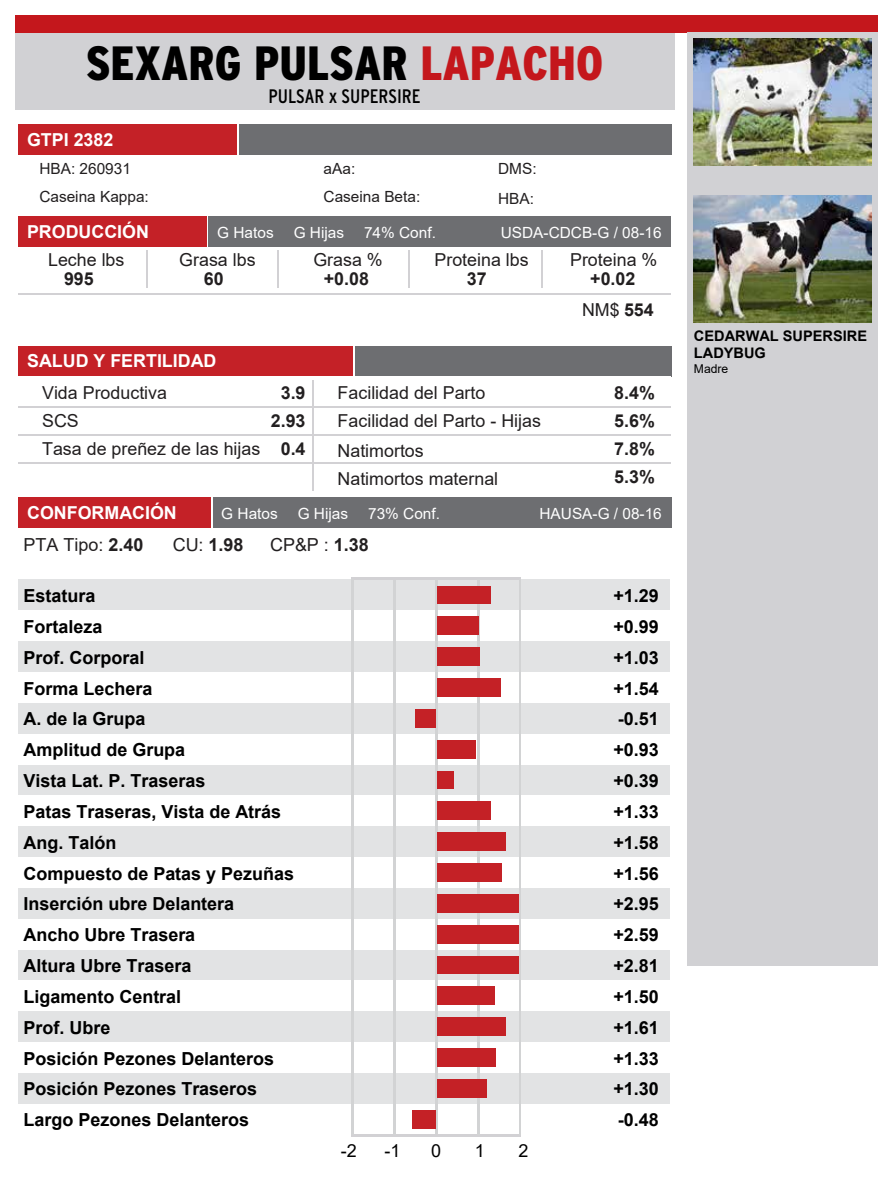
<style>
.page{position:relative;width:893px;height:1188px;background:#fff}
.page>*{position:absolute;margin:0;border:0;box-sizing:border-box;transform-origin:0 0}
.t1{font:900 condensed 48px "Interstate";color:#000}
.t2{font:condensed 19.5px "Interstate";color:#000}
.t3{font:700 18px "Arial";color:#000}
.t4{font:18px "Arial";color:#221f20}
.t5{font:700 18px "Arial";color:#221f20}
.t6{font:18px "Arial";color:#000}
.t7{font:17.85px/28px "Arial";color:#221f20}
.t8{font:700 17.85px "Arial";color:#fff}
.t9{font:700 17.85px/31.8px "Arial";color:#221f20;text-align:center}
.t10{font:15.45px "Arial";color:#fff}
.t11{font:15.45px "Arial";color:#221f20}
.t12{font:700 14.55px/17.4px "Arial";color:#000}
.t13{font:12.15px "Arial";color:#000}
.s1{color:#c4171c}
.s2{font-weight:400}
.s3{font-weight:700}
</style>
<div class="page">
<div style="left:15px;top:33px;width:659px;height:77px;background:#d1d1d4"></div>
<div style="left:15px;top:15px;width:863px;height:18px;background:#c4171c"></div>
<div style="left:687px;top:33px;width:191px;height:933px;background:#d1d1d4"></div>
<img style="left:694px;top:39px;width:177px;height:126px">
<img style="left:694px;top:195px;width:177px;height:127px">
<div style="left:18px;top:1073px;width:651px;height:31px;background:#e2e3e4"></div>
<div style="left:18px;top:1011px;width:651px;height:31px;background:#e2e3e4"></div>
<div style="left:18px;top:949px;width:651px;height:31px;background:#e2e3e4"></div>
<div style="left:18px;top:888px;width:651px;height:31px;background:#e2e3e4"></div>
<div style="left:18px;top:826px;width:651px;height:31px;background:#e2e3e4"></div>
<div style="left:18px;top:765px;width:651px;height:30px;background:#e2e3e4"></div>
<div style="left:18px;top:703px;width:651px;height:31px;background:#e2e3e4"></div>
<div style="left:18px;top:641px;width:651px;height:31px;background:#e2e3e4"></div>
<div style="left:18px;top:580px;width:651px;height:30px;background:#e2e3e4"></div>
<div style="left:18px;top:125px;width:219px;height:30px;background:#c42127"></div>
<div style="left:239px;top:125px;width:432px;height:30px;background:#6d6e71"></div>
<div style="left:18px;top:217px;width:189px;height:30px;background:#c42127"></div>
<div style="left:208px;top:217px;width:463px;height:30px;background:#6d6e71"></div>
<hr style="left:146px;top:250px;width:2px;height:38px;background:#d2d1d4">
<hr style="left:277px;top:250px;width:2px;height:38px;background:#d2d1d4">
<hr style="left:408px;top:250px;width:1px;height:38px;background:#d2d1d4">
<hr style="left:541px;top:250px;width:1px;height:38px;background:#d2d1d4">
<hr style="left:18px;top:294px;width:653px;height:1px;background:#d2d1d4">
<div style="left:18px;top:346px;width:335px;height:30px;background:#c42127"></div>
<div style="left:355px;top:346px;width:316px;height:30px;background:#6d6e71"></div>
<hr style="left:312px;top:380px;width:2px;height:26px;background:#d2d1d4">
<hr style="left:18px;top:406px;width:653px;height:2px;background:#d2d1d4">
<hr style="left:312px;top:408px;width:2px;height:26px;background:#d2d1d4">
<hr style="left:18px;top:434px;width:653px;height:2px;background:#d2d1d4">
<hr style="left:312px;top:436px;width:2px;height:26px;background:#d2d1d4">
<hr style="left:18px;top:462px;width:653px;height:2px;background:#d2d1d4">
<hr style="left:312px;top:464px;width:2px;height:26px;background:#d2d1d4">
<div style="left:18px;top:498px;width:193px;height:30px;background:#c42127"></div>
<div style="left:213px;top:498px;width:458px;height:30px;background:#6d6e71"></div>
<hr style="left:351px;top:577px;width:170px;height:2px;background:#d2d1d4">
<img style="left:435px;top:579px;width:2px;height:555px">
<img style="left:477px;top:580px;width:2px;height:554px">
<img style="left:437px;top:586px;width:53px;height:18px">
<img style="left:437px;top:617px;width:41px;height:18px">
<img style="left:437px;top:1079px;width:50px;height:18px">
<img style="left:437px;top:1049px;width:58px;height:17px">
<img style="left:437px;top:1018px;width:68px;height:18px">
<img style="left:437px;top:987px;width:58px;height:18px">
<img style="left:437px;top:956px;width:81px;height:18px">
<img style="left:437px;top:925px;width:81px;height:18px">
<img style="left:437px;top:894px;width:81px;height:18px">
<img style="left:437px;top:864px;width:65px;height:17px">
<img style="left:437px;top:833px;width:68px;height:18px">
<img style="left:437px;top:802px;width:54px;height:18px">
<img style="left:437px;top:771px;width:16px;height:18px">
<img style="left:437px;top:740px;width:38px;height:18px">
<img style="left:437px;top:679px;width:63px;height:17px">
<img style="left:437px;top:648px;width:42px;height:18px">
<img style="left:413px;top:1110px;width:22px;height:18px">
<img style="left:416px;top:709px;width:19px;height:18px">
<h1 class="t1" style="left:86px;top:34px;width:519px">SEXARG PULSAR <span class="s1">LAPACHO</span></h1>
<p class="t2" style="left:268px;top:84px;width:154px">PULSAR x SUPERSIRE</p>
<p class="t8" style="left:27px;top:127px;width:88px">GTPI 2382</p>
<p class="t11" style="left:39px;top:158px;width:93px">HBA: 260931</p>
<p class="t11" style="left:323px;top:158px;width:33px">aAa:</p>
<p class="t11" style="left:498px;top:158px;width:40px">DMS:</p>
<p class="t11" style="left:39px;top:186px;width:111px">Caseina Kappa:</p>
<p class="t11" style="left:323px;top:186px;width:98px">Caseina Beta:</p>
<p class="t8" style="left:27px;top:219px;width:123px">PRODUCCIÓN</p>
<p class="t10" style="left:217px;top:222px;width:58px">G Hatos</p>
<p class="t10" style="left:294px;top:222px;width:52px">G Hijas</p>
<p class="t10" style="left:364px;top:222px;width:73px">74% Conf.</p>
<p class="t10" style="left:501px;top:222px;width:162px">USDA-CDCB-G / 08-16</p>
<p class="t7" style="left:48px;top:246px;width:78px">Leche lbs</p>
<p class="t9" style="left:64px;top:263px;width:31px">995</p>
<p class="t11" style="left:498px;top:188px;width:37px">HBA:</p>
<p class="t7" style="left:179px;top:246px;width:78px">Grasa lbs</p>
<p class="t9" style="left:204px;top:263px;width:21px">60</p>
<p class="t7" style="left:313px;top:246px;width:71px">Grasa %</p>
<p class="t9" style="left:324px;top:263px;width:47px">+0.08</p>
<p class="t7" style="left:570px;top:246px;width:89px">Proteina %</p>
<p class="t9" style="left:582px;top:263px;width:73px">+0.02<br><span class="s2">NM$</span> 554</p>
<p class="t7" style="left:434px;top:246px;width:96px">Proteina lbs</p>
<p class="t9" style="left:467px;top:263px;width:21px">37</p>
<p class="t8" style="left:27px;top:349px;width:191px">SALUD Y FERTILIDAD</p>
<p class="t7" style="left:42px;top:379px;width:126px">Vida Productiva</p>
<p class="t9" style="left:281px;top:377px;width:26px">3.9</p>
<p class="t7" style="left:337px;top:379px;width:149px">Facilidad del Parto</p>
<p class="t9" style="left:614px;top:377px;width:42px">8.4%</p>
<p class="t7" style="left:42px;top:407px;width:38px">SCS</p>
<p class="t9" style="left:271px;top:405px;width:36px">2.93</p>
<p class="t7" style="left:337px;top:407px;width:205px">Facilidad del Parto - Hijas</p>
<p class="t9" style="left:614px;top:405px;width:42px">5.6%</p>
<p class="t7" style="left:42px;top:435px;width:265px">Tasa de preñez de las hijas <span class="s3">0.4</span></p>
<p class="t9" style="left:614px;top:435px;width:42px;line-height:28px;text-align:left">7.8%<br>5.3%</p>
<p class="t8" style="left:27px;top:500px;width:151px">CONFORMACIÓN</p>
<p class="t10" style="left:221px;top:503px;width:58px">G Hatos</p>
<p class="t10" style="left:298px;top:503px;width:52px">G Hijas</p>
<p class="t10" style="left:368px;top:503px;width:73px">73% Conf.</p>
<p class="t10" style="left:539px;top:503px;width:124px">HAUSA-G / 08-16</p>
<p class="t4" style="left:23px;top:533px;width:121px">PTA Tipo: <span class="s3">2.40</span></p>
<p class="t5" style="left:173px;top:532px;width:72px"><span class="s2">CU:</span> 1.98</p>
<p class="t4" style="left:270px;top:533px;width:100px">CP&amp;P : <span class="s3">1.38</span></p>
<p class="t3" style="left:23px;top:583px;width:73px">Estatura</p>
<p class="t3" style="left:613px;top:583px;width:47px">+1.29</p>
<p class="t3" style="left:23px;top:614px;width:80px">Fortaleza</p>
<p class="t3" style="left:613px;top:614px;width:47px">+0.99</p>
<p class="t3" style="left:23px;top:645px;width:122px">Prof. Corporal</p>
<p class="t3" style="left:613px;top:645px;width:47px">+1.03</p>
<p class="t3" style="left:23px;top:676px;width:130px">Forma Lechera</p>
<p class="t3" style="left:613px;top:676px;width:47px">+1.54</p>
<p class="t3" style="left:23px;top:706px;width:123px">A. de la Grupa</p>
<p class="t3" style="left:618px;top:706px;width:42px">-0.51</p>
<p class="t3" style="left:23px;top:737px;width:163px">Amplitud de Grupa</p>
<p class="t3" style="left:613px;top:737px;width:47px">+0.93</p>
<p class="t3" style="left:23px;top:768px;width:183px">Vista Lat. P. Traseras</p>
<p class="t3" style="left:613px;top:768px;width:47px">+0.39</p>
<p class="t3" style="left:23px;top:799px;width:259px">Patas Traseras, Vista de Atrás</p>
<p class="t3" style="left:613px;top:799px;width:47px">+1.33</p>
<p class="t3" style="left:23px;top:830px;width:94px">Ang. Talón</p>
<p class="t3" style="left:613px;top:830px;width:47px">+1.58</p>
<p class="t3" style="left:23px;top:861px;width:272px">Compuesto de Patas y Pezuñas</p>
<p class="t3" style="left:613px;top:861px;width:47px">+1.56</p>
<p class="t3" style="left:23px;top:891px;width:212px">Inserción ubre Delantera</p>
<p class="t3" style="left:613px;top:891px;width:47px">+2.95</p>
<p class="t3" style="left:23px;top:922px;width:173px">Ancho Ubre Trasera</p>
<p class="t3" style="left:613px;top:922px;width:47px">+2.59</p>
<p class="t3" style="left:23px;top:953px;width:169px">Altura Ubre Trasera</p>
<p class="t3" style="left:613px;top:953px;width:47px">+2.81</p>
<p class="t3" style="left:23px;top:984px;width:159px">Ligamento Central</p>
<p class="t3" style="left:613px;top:984px;width:47px">+1.50</p>
<p class="t3" style="left:23px;top:1015px;width:88px">Prof. Ubre</p>
<p class="t3" style="left:613px;top:1015px;width:47px">+1.61</p>
<p class="t3" style="left:23px;top:1046px;width:252px">Posición Pezones Delanteros</p>
<p class="t3" style="left:613px;top:1046px;width:47px">+1.33</p>
<p class="t3" style="left:23px;top:1076px;width:235px">Posición Pezones Traseros</p>
<p class="t3" style="left:613px;top:1076px;width:47px">+1.30</p>
<p class="t3" style="left:23px;top:1107px;width:227px">Largo Pezones Delanteros</p>
<p class="t3" style="left:618px;top:1107px;width:42px">-0.48</p>
<p class="t6" style="left:341px;top:1138px;width:17px">-2</p>
<p class="t6" style="left:384px;top:1138px;width:17px">-1</p>
<p class="t6" style="left:431px;top:1138px;width:11px">0</p>
<p class="t6" style="left:474px;top:1138px;width:11px">1</p>
<p class="t6" style="left:518px;top:1138px;width:11px">2</p>
<p class="t7" style="left:337px;top:437px;width:162px">Natimortos<br>Natimortos maternal</p>
<p class="t12" style="left:694px;top:327px;width:174px">CEDARWAL SUPERSIRE<br>LADYBUG</p>
<p class="t13" style="left:694px;top:361px;width:36px">Madre</p>
</div>
